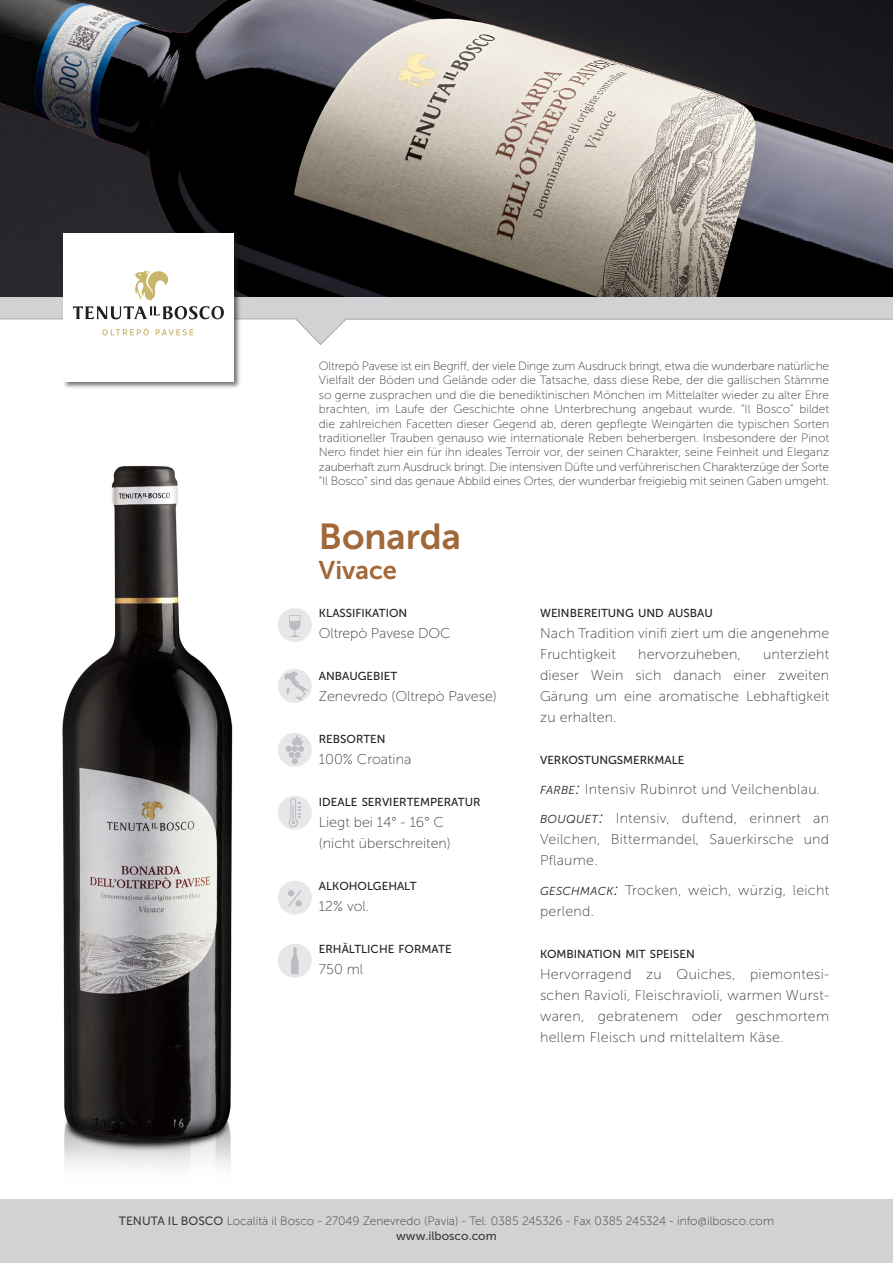
<style>
.page{position:relative;width:893px;height:1263px;background:#fff}
.page>*{position:absolute;margin:0;border:0;box-sizing:border-box;transform-origin:0 0}
.t1{font:36px "Museo Sans 700";color:#a1683a}
.t2{font:25.5px "Museo Sans 700";color:#a1683a}
.t3{font:14.25px/21px "Museo Sans 100";letter-spacing:.01em;color:#3e3e3f;text-align:justify}
.t4{font:14.25px "Museo Sans 100";letter-spacing:-.01em;color:#3e3e3f}
.t5{font:12px/14.4px "Museo Sans 100";letter-spacing:-.005em;color:#3e3e3f;text-align:justify}
.t6{font:12px "Museo Sans 500";color:#3e3e3f}
.t7{font:11.55px "Museo Sans 500";color:#231f20}
.s1{font-family:"Museo Sans 300";font-style:italic;font-size:11.55px;color:#231f20}
.s2{font-family:"Museo Sans 300";font-style:italic;font-size:16.5px;color:#231f20}
.s3{font-family:"Museo Sans 500"}
</style>
<div class="page">
<img style="left:62px;top:465px;width:223px;height:702px">
<img style="left:0;top:0;width:893px;height:298px">
<div style="left:278px;top:796px;width:34px;height:34px;background:#e6e7e9;border-radius:50%"></div>
<svg style="left:288px;top:798px;width:13px;height:29px"></svg>
<div style="left:278px;top:608px;width:34px;height:34px;background:#e6e7e9;border-radius:50%"></div>
<svg style="left:289px;top:615px;width:11px;height:22px"></svg>
<div style="left:278px;top:669px;width:34px;height:34px;background:#e6e7e9;border-radius:50%"></div>
<svg style="left:284px;top:671px;width:24px;height:29px"></svg>
<div style="left:278px;top:733px;width:34px;height:34px;background:#e6e7e9;border-radius:50%"></div>
<svg style="left:286px;top:735px;width:18px;height:29px"></svg>
<div style="left:278px;top:881px;width:34px;height:34px;background:#e6e7e9;border-radius:50%"></div>
<svg style="left:288px;top:890px;width:14px;height:16px"></svg>
<div style="left:278px;top:943px;width:34px;height:34px;background:#e6e7e9;border-radius:50%"></div>
<svg style="left:291px;top:947px;width:8px;height:27px"></svg>
<div style="left:0;top:298px;width:893px;height:21px;background:#d1d2d4"></div>
<div style="left:0;top:1199px;width:893px;height:64px;background:#d1d2d4"></div>
<div style="left:62px;top:231px;width:179px;height:158px;background:#231f20;opacity:.65"></div>
<div style="left:64px;top:233px;width:170px;height:149px;background:#fff"></div>
<svg style="left:135px;top:270px;width:34px;height:30px"></svg>
<svg style="left:0;top:306px;width:893px;height:39px"></svg>
<p class="t5" style="left:319px;top:359px;width:512px">Oltrepò Pavese ist ein Begriff, der viele Dinge zum Ausdruck bringt, etwa die wunderbare natürliche Vielfalt der Böden und Gelände oder die Tatsache, dass diese Rebe, der die gallischen Stämme so gerne zusprachen und die die benediktinischen Mönchen im Mittelalter wieder zu alter Ehre brachten, im Laufe der Geschichte ohne Unterbrechung angebaut wurde. “Il Bosco” bildet die zahlreichen Facetten dieser Gegend ab, deren gepflegte Weingärten die typischen Sorten traditioneller Trauben genauso wie internationale Reben beherbergen. Insbesondere der Pinot Nero findet hier ein für ihn ideales Terroir vor, der seinen Charakter, seine Feinheit und Eleganz zauberhaft zum Ausdruck bringt. Die intensiven Düfte und verführerischen Charakterzüge der Sorte “Il Bosco” sind das genaue Abbild eines Ortes, der wunderbar freigiebig mit seinen Gaben umgeht.</p>
<p class="t1" style="left:319px;top:516px;width:144px">Bonarda</p>
<p class="t2" style="left:319px;top:556px;width:80px">Vivace</p>
<p class="t7" style="left:319px;top:607px;width:90px">KLASSIFIKATION</p>
<p class="t4" style="left:319px;top:626px;width:133px">Oltrepò Pavese DOC</p>
<p class="t7" style="left:319px;top:670px;width:80px">ANBAUGEBIET</p>
<p class="t3" style="left:319px;top:686px;width:179px">Zenevredo (Oltrepò Pavese)</p>
<p class="t7" style="left:319px;top:733px;width:68px">REBSORTEN</p>
<p class="t3" style="left:319px;top:749px;width:94px">100% Croatina</p>
<p class="t7" style="left:319px;top:796px;width:163px">IDEALE SERVIERTEMPERATUR</p>
<p class="t3" style="left:319px;top:812px;width:127px">Liegt bei 14° - 16° C</p>
<p class="t3" style="left:319px;top:833px;width:133px">(nicht überschreiten)</p>
<p class="t7" style="left:319px;top:880px;width:99px">ALKOHOLGEHALT</p>
<p class="t3" style="left:319px;top:896px;width:52px">12% vol.</p>
<p class="t7" style="left:319px;top:943px;width:134px">ERHÄLTLICHE FORMATE</p>
<p class="t3" style="left:319px;top:959px;width:46px">750 ml</p>
<p class="t7" style="left:540px;top:607px;width:174px">WEINBEREITUNG UND AUSBAU</p>
<p class="t3" style="left:540px;top:623px;width:291px">Nach Tradition vinifi ziert um die angenehme<br>Fruchtigkeit</p>
<p class="t3" style="left:540px;top:644px;width:291px;text-indent:223px">unterzieht dieser Wein sich danach einer zweiten Gärung um eine aromatische Lebhaftigkeit zu erhalten.</p>
<p class="t7" style="left:540px;top:754px;width:146px">VERKOSTUNGSMERKMALE</p>
<p class="t3" style="left:540px;top:778px;width:282px"><span class="s1">FARBE</span><span class="s2">:</span> Intensiv Rubinrot und Veilchenblau.</p>
<p class="t3" style="left:540px;top:808px;width:291px"><span class="s1">BOUQUET</span><span class="s2">:</span> Intensiv, duftend, erinnert an Veilchen, Bittermandel, Sauerkirsche und Pflaume.</p>
<p class="t3" style="left:540px;top:879px;width:291px"><span class="s1">GESCHMACK</span><span class="s2">:</span> Trocken, weich, würzig, leicht perlend.</p>
<p class="t7" style="left:540px;top:947px;width:156px">KOMBINATION MIT SPEISEN</p>
<p class="t3" style="left:540px;top:963px;width:291px">Hervorragend zu Quiches, piemontesi&shy;schen Ravioli, Fleischravioli, warmen Wurst&shy;waren, gebratenem oder geschmortem hellem Fleisch und mittelaltem Käse.</p>
<p class="t3" style="left:638px;top:644px;width:104px">hervorzuheben,</p>
<p class="t5" style="left:119px;top:1214px;width:657px"><span class="s3">TENUTA IL BOSCO</span> Località il Bosco - 27049 Zenevredo (Pavia) - Tel. 0385 245326 - Fax 0385 245324 - info@ilbosco.com</p>
<p class="t6" style="left:396px;top:1229px;width:102px">www.ilbosco.com</p>
</div>
